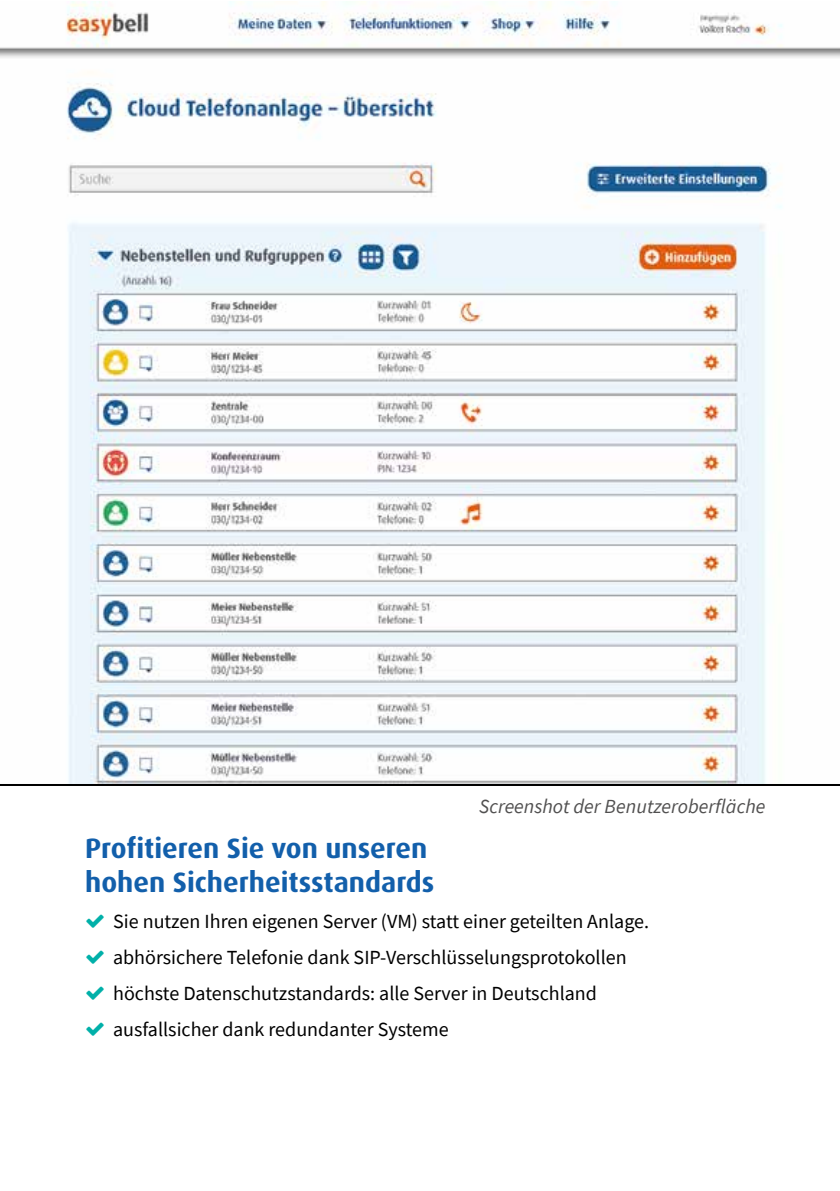
<style>
.page{position:relative;width:840px;height:1191px;background:#fff}
.page>*{position:absolute;margin:0;border:0;box-sizing:border-box;transform-origin:0 0}
.t1{font:700 28px/33.6px "Dax OT";color:#125fab}
.t2{font:20px/36px "Source Sans Pro";color:#000}
.t3{font:italic 20px "Source Sans Pro";color:#515050}
</style>
<div class="page">
<img style="left:1px;top:2px;width:838px;height:782px">
<hr style="left:0;top:784px;width:839px;height:2px;background:#000">
<p class="t3" style="left:479px;top:793px;width:287px">Screenshot der Benutzeroberfläche</p>
<h1 class="t1" style="left:85px;top:832px;width:350px">Profitieren Sie von unseren hohen Sicherheitsstandards</h1>
<p class="t2" style="left:113px;top:903px;width:537px">Sie nutzen Ihren eigenen Server (VM) statt einer geteilten Anlage. abhörsichere Telefonie dank SIP-Verschlüsselungsprotokollen höchste Datenschutzstandards: alle Server in Deutschland ausfallsicher dank redundanter Systeme</p>
</div>
